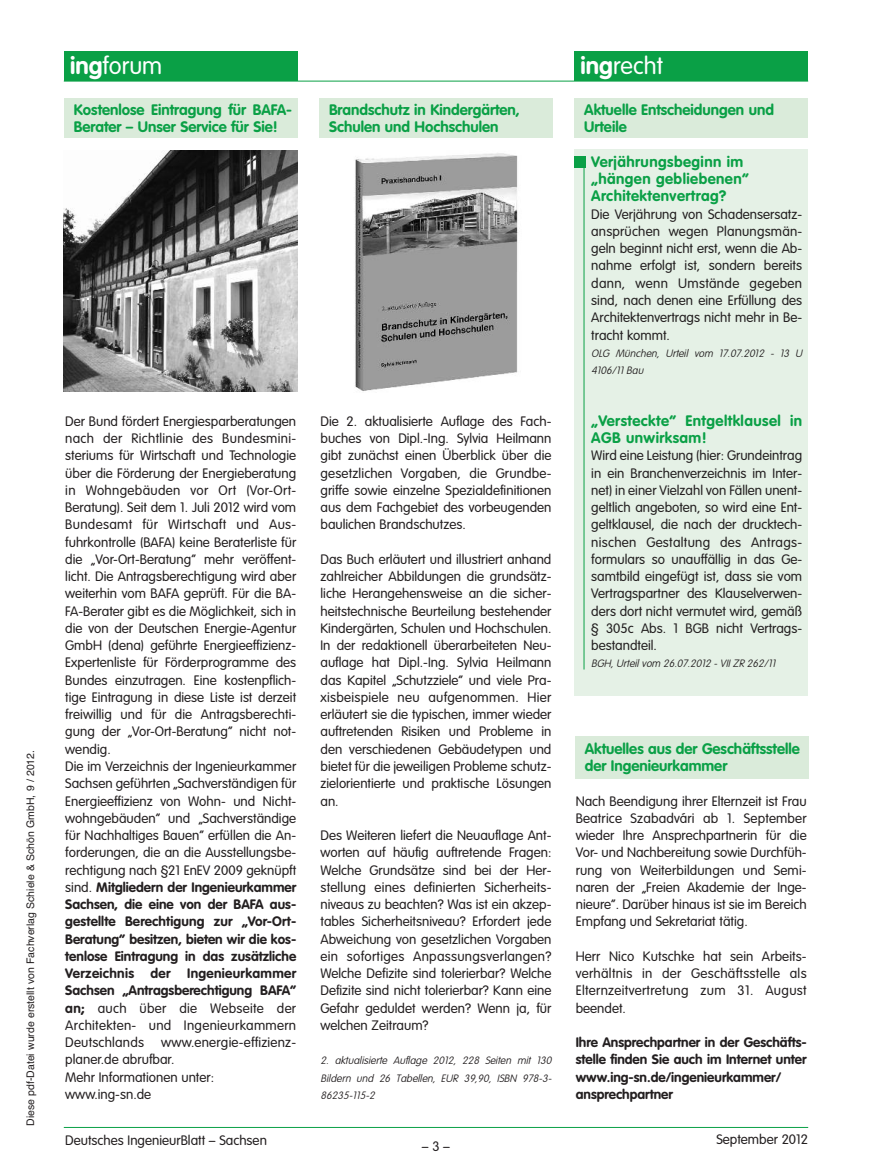
<style>
.page{position:relative;width:872px;height:1170px;background:#fff}
.page>*{position:absolute;margin:0;border:0;box-sizing:border-box;transform-origin:0 0}
.t1{font:300 24px "VAG Rounded";color:#fff}
.t2{font:700 15px/17.2px "VAG Rounded";color:#0aa046}
.t3{font:700 15px/17.2px "VAG Rounded";letter-spacing:.03em;color:#0aa046}
.t4{font:300 13.5px/17.2px "VAG Rounded";color:#231f20;text-align:justify}
.t5{font:700 13.5px/17.2px "VAG Rounded";color:#231f20}
.t6{font:italic 100 10.5px/17.2px "VAG Rounded";color:#231f20}
.t7{font:10.5px "Helvetica";color:#231f20}
.s1{font-weight:700}
.s2{font-weight:900}
</style>
<div class="page">
<hr style="left:64px;top:1126px;width:744px;height:1px;background:#0aa046">
<div style="left:64px;top:51px;width:234px;height:30px;background:#0aa046"></div>
<hr style="left:64px;top:81px;width:744px;height:1px;background:#0aa046">
<div style="left:574px;top:51px;width:234px;height:30px;background:#0aa046"></div>
<div style="left:574px;top:99px;width:234px;height:39px;background:#daebda"></div>
<div style="left:64px;top:99px;width:234px;height:39px;background:#daebda"></div>
<div style="left:574px;top:150px;width:234px;height:546px;background:#e5f1e6"></div>
<img style="left:64px;top:150px;width:234px;height:241px">
<div style="left:575px;top:736px;width:233px;height:42px;background:#daebda"></div>
<div style="left:319px;top:99px;width:234px;height:39px;background:#daebda"></div>
<img style="left:355px;top:153px;width:163px;height:238px">
<hr style="left:583px;top:156px;width:1px;height:513px;background:#0aa046">
<div style="left:574px;top:156px;width:11px;height:11px;background:#0aa046"></div>
<p class="t7" style="left:24px;top:1125px;width:377px;rotate:-90deg">Diese pdf-Datei wurde erstellt von Fachverlag Schiele &amp; Schön GmbH, 9 / 2012.</p>
<h1 class="t1" style="left:70px;top:55px;width:94px"><span class="s1">ing</span>forum</h1>
<h1 class="t1" style="left:580px;top:55px;width:84px"><span class="s1">ing</span>recht</h1>
<p class="t2" style="left:584px;top:102px;width:191px">Aktuelle Entscheidungen und<br>Urteile</p>
<p class="t2" style="left:74px;top:102px;width:220px">Kostenlose Eintragung für BAFA-<br>Berater – Unser Service für Sie!</p>
<p class="t2" style="left:329px;top:102px;width:192px">Brandschutz in Kindergärten,<br>Schulen und Hochschulen</p>
<p class="t4" style="left:65px;top:413px;width:232px;text-align:left">Der Bund fördert Energiesparberatungen nach der Richtlinie des Bundesmini&shy;steriums für Wirtschaft und Technologie über die Förderung der Energieberatung in Wohngebäuden vor Ort (Vor-Ort-Beratung). Seit dem 1. Juli 2012 wird vom Bundesamt für Wirtschaft und Aus&shy;fuhrkontrolle (BAFA) keine Beraterliste für die „Vor-Ort-Beratung“ mehr veröffent&shy;licht. Die Antragsberechtigung wird aber weiterhin vom BAFA geprüft. Für die BA-FA-Berater gibt es die Möglichkeit, sich in die von der Deutschen Energie-Agentur GmbH (dena) geführte Energieeffizienz-Expertenliste für Förderprogramme des Bundes einzutragen. Eine kostenpflich&shy;tige Eintragung in diese Liste ist derzeit freiwillig und für die Antragsberechti&shy;gung der „Vor-Ort-Beratung” nicht not&shy;wendig.<br>Die im Verzeichnis der Ingenieurkammer Sachsen geführten „Sachverständigen für Energieeffizienz von Wohn- und Nicht&shy;wohngebäuden“ und „Sachverständige für Nachhaltiges Bauen” erfüllen die An&shy;forderungen, die an die Ausstellungsbe&shy;rechtigung nach §21 EnEV 2009 geknüpft sind. <span class="s1">Mitgliedern der Ingenieurkammer Sachsen, die eine von der BAFA aus&shy;gestellte Berechtigung zur „Vor-Ort-Beratung“ besitzen, bieten wir die kos&shy;tenlose Eintragung in das zusätzliche Verzeichnis der Ingenieurkammer Sachsen „Antragsberechtigung BAFA“ an</span><span class="s2">;</span> auch über die Webseite der Architekten- und Ingenieurkammern Deutschlands</p>
<p class="t4" style="left:65px;top:1034px;width:232px;text-align:left;text-indent:96px">www.energie-effizienz&shy;planer.de abrufbar.<br>Mehr Informationen unter: www.ing-sn.de</p>
<p class="t4" style="left:320px;top:413px;width:232px">Die 2. aktualisierte Auflage des Fach&shy;buches von Dipl.-Ing. Sylvia Heilmann gibt zunächst einen Überblick über die gesetzlichen Vorgaben, die Grundbe&shy;griffe sowie einzelne Spezialdefinitionen aus dem Fachgebiet des vorbeugenden baulichen Brandschutzes.</p>
<p class="t4" style="left:320px;top:551px;width:232px">Das Buch erläutert und illustriert anhand zahlreicher Abbildungen die grundsätz&shy;liche Herangehensweise an die sicher&shy;heitstechnische Beurteilung bestehender Kindergärten, Schulen und Hochschulen.<br>In der redaktionell überarbeiteten Neu&shy;auflage hat Dipl.-Ing. Sylvia Heilmann das Kapitel „Schutzziele“ und viele Pra&shy;xisbeispiele neu aufgenommen. Hier erläutert sie die typischen, immer wieder auftretenden Risiken und Probleme in den verschiedenen Gebäudetypen und bietet für die jeweiligen Probleme schutz&shy;zielorientierte und praktische Lösungen an.</p>
<p class="t4" style="left:320px;top:827px;width:232px">Des Weiteren liefert die Neuauflage Ant&shy;worten auf häufig auftretende Fragen:<br>Welche Grundsätze sind bei der Her&shy;stellung eines definierten Sicherheits&shy;niveaus zu beachten? Was ist ein akzep&shy;tables Sicherheitsniveau? Erfordert jede Abweichung von gesetzlichen Vorgaben ein sofortiges Anpassungsverlangen?<br>Welche Defizite sind tolerierbar? Welche Defizite sind nicht tolerierbar? Kann eine Gefahr geduldet werden? Wenn ja, für welchen Zeitraum?</p>
<p class="t6" style="left:320px;top:1052px;width:235px;text-align:justify">2. aktualisierte Auflage 2012, 228 Seiten mit 130<br>Bildern und 26 Tabellen, EUR 39,90, ISBN 978-3- 86235-115-2</p>
<p class="t3" style="left:591px;top:154px;width:159px">Verjährungsbeginn im „hängen gebliebenen“<br>Architektenvertrag?</p>
<p class="t4" style="left:591px;top:206px;width:212px">Die Verjährung von Schadensersatz&shy;ansprüchen wegen Planungsmän&shy;geln beginnt nicht erst, wenn die Ab&shy;nahme erfolgt ist, sondern bereits dann, wenn Umstände gegeben sind, nach denen eine Erfüllung des Architektenvertrags nicht mehr in Be&shy;tracht kommt.</p>
<p class="t6" style="left:591px;top:345px;width:215px">OLG München, Urteil vom 17.07.2012 - 13 U<br>4106/11 Bau</p>
<p class="t3" style="left:591px;top:413px;width:212px">„Versteckte“ Entgeltklausel in<br>AGB unwirksam!</p>
<p class="t4" style="left:591px;top:448px;width:212px">Wird eine Leistung (hier: Grundeintrag in ein Branchenverzeichnis im Inter&shy;net) in einer Vielzahl von Fällen unent&shy;geltlich angeboten, so wird eine Ent&shy;geltklausel, die nach der drucktech&shy;nischen Gestaltung des Antrags&shy;formulars so unauffällig in das Ge&shy;samtbild eingefügt ist, dass sie vom Vertragspartner des Klauselverwen&shy;ders dort nicht vermutet wird, gemäß § 305c Abs. 1 BGB nicht Vertrags&shy;bestandteil.</p>
<p class="t6" style="left:591px;top:656px;width:188px">BGH, Urteil vom 26.07.2012 - VII ZR 262/11</p>
<p class="t2" style="left:585px;top:740px;width:216px">Aktuelles aus der Geschäftsstelle der Ingenieurkammer</p>
<p class="t4" style="left:576px;top:793px;width:232px">Nach Beendigung ihrer Elternzeit ist Frau Beatrice Szabadvári ab 1. September wieder Ihre Ansprechpartnerin für die Vor- und Nachbereitung sowie Durchfüh&shy;rung von Weiterbildungen und Semi&shy;naren der „Freien Akademie der Inge&shy;nieure“. Darüber hinaus ist sie im Bereich Empfang und Sekretariat tätig.</p>
<p class="t4" style="left:576px;top:948px;width:232px">Herr Nico Kutschke hat sein Arbeits&shy;verhältnis in der Geschäftsstelle als Elternzeitvertretung zum 31. August beendet.</p>
<p class="t5" style="left:576px;top:1034px;width:232px">Ihre Ansprechpartner in der Geschäfts&shy;stelle finden Sie auch im Internet unter www.ing-sn.de/ingenieurkammer/ ansprechpartner</p>
<p class="t4" style="left:65px;top:1132px;width:203px">Deutsches IngenieurBlatt – Sachsen</p>
<p class="t4" style="left:716px;top:1131px;width:93px">September 2012</p>
<p class="t4" style="left:422px;top:1138px;width:30px">–3–</p>
</div>
